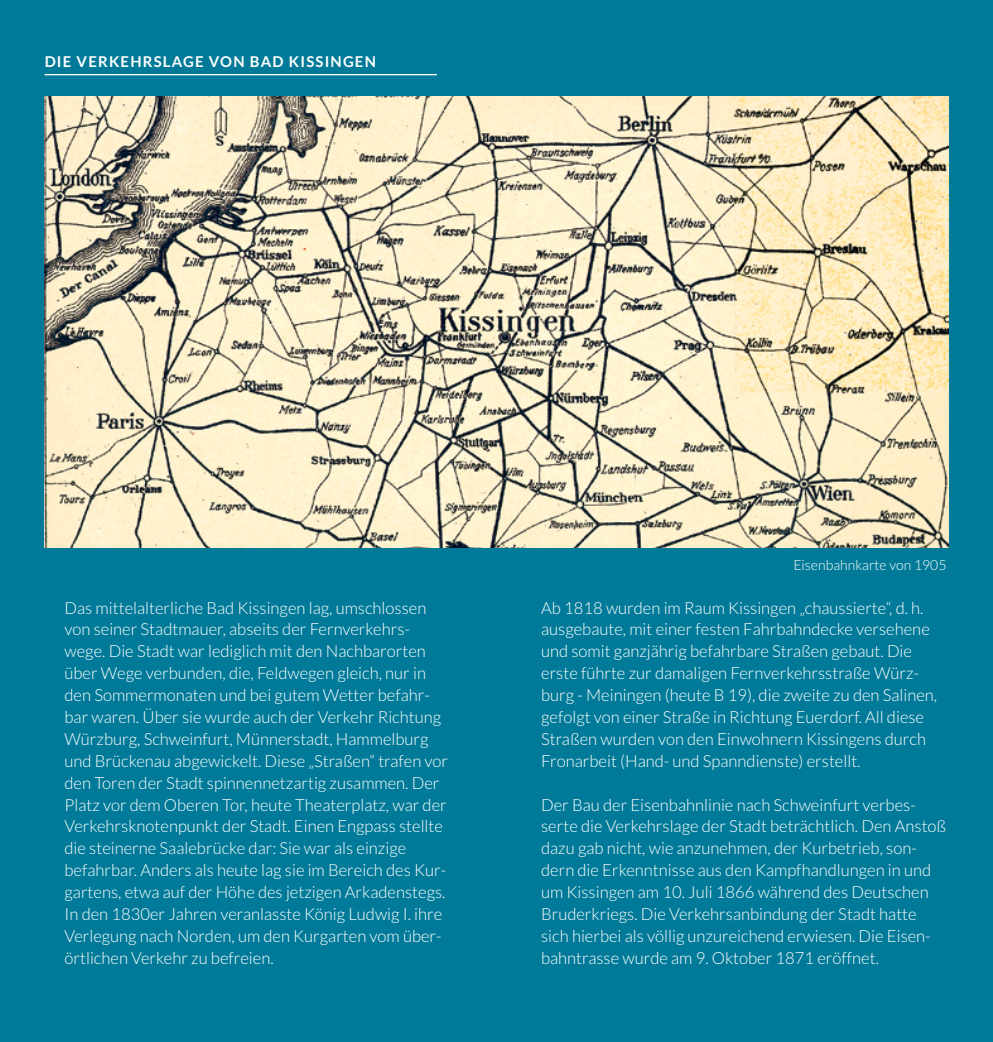
<style>
.page{position:relative;width:993px;height:1042px;background:#fff}
.page>*{position:absolute;margin:0;border:0;box-sizing:border-box;transform-origin:0 0}
.t1{font:300 16.62px/21.9px "Lato";color:#fff}
.t2{font:700 14.88px "Lato";letter-spacing:.08em;color:#fff}
.t3{font:300 14px "Lato";color:#fff}
</style>
<div class="page">
<div style="left:0;top:0;width:992px;height:1042px;background:#007a98"></div>
<img style="left:45px;top:97px;width:902px;height:451px">
<hr style="left:45px;top:74px;width:392px;height:1px;background:#fff">
<p class="t2" style="left:45px;top:53px;width:332px">DIE VERKEHRSLAGE VON BAD KISSINGEN</p>
<p class="t1" style="left:64px;top:597px;width:385px">Das mittelalterliche Bad Kissingen lag, umschlossen von seiner Stadtmauer, abseits der Fernverkehrs&shy;wege. Die Stadt war lediglich mit den Nachbarorten über Wege verbunden, die, Feldwegen gleich, nur in den Sommermonaten und bei gutem Wetter befahr&shy;bar waren. Über sie wurde auch der Verkehr Richtung Würzburg, Schweinfurt, Münnerstadt, Hammelburg und Brückenau abgewickelt. Diese „Straßen“ trafen vor den Toren der Stadt spinnennetzartig zusammen. Der Platz vor dem Oberen Tor, heute Theaterplatz, war der Verkehrsknotenpunkt der Stadt. Einen Engpass stellte die steinerne Saalebrücke dar: Sie war als einzige befahrbar. Anders als heute lag sie im Bereich des Kur&shy;gartens, etwa auf der Höhe des jetzigen Arkadenstegs.<br>In den 1830er Jahren veranlasste König Ludwig I. ihre Verlegung nach Norden, um den Kurgarten vom über&shy;örtlichen Verkehr zu befreien.</p>
<p class="t3" style="left:793px;top:557px;width:155px">Eisenbahnkarte von 1905</p>
<p class="t1" style="left:541px;top:597px;width:397px">Ab 1818 wurden im Raum Kissingen „chaussierte“, d. h. ausgebaute, mit einer festen Fahrbahndecke versehene und somit ganzjährig befahrbare Straßen gebaut. Die erste führte zur damaligen Fernverkehrsstraße Würz&shy;burg - Meiningen (heute B 19), die zweite zu den Salinen, gefolgt von einer Straße in Richtung Euerdorf. All diese Straßen wurden von den Einwohnern Kissingens durch Fronarbeit (Hand- und Spanndienste) erstellt.</p>
<p class="t1" style="left:541px;top:793px;width:406px">Der Bau der Eisenbahnlinie nach Schweinfurt verbes&shy;serte die Verkehrslage der Stadt beträchtlich. Den Anstoß dazu gab nicht, wie anzunehmen, der Kurbetrieb, son&shy;dern die Erkenntnisse aus den Kampfhandlungen in und um Kissingen am 10. Juli 1866 während des Deutschen Bruderkriegs. Die Verkehrsanbindung der Stadt hatte sich hierbei als völlig unzureichend erwiesen. Die Eisen&shy;bahntrasse wurde am 9. Oktober 1871 eröffnet.</p>
</div>
